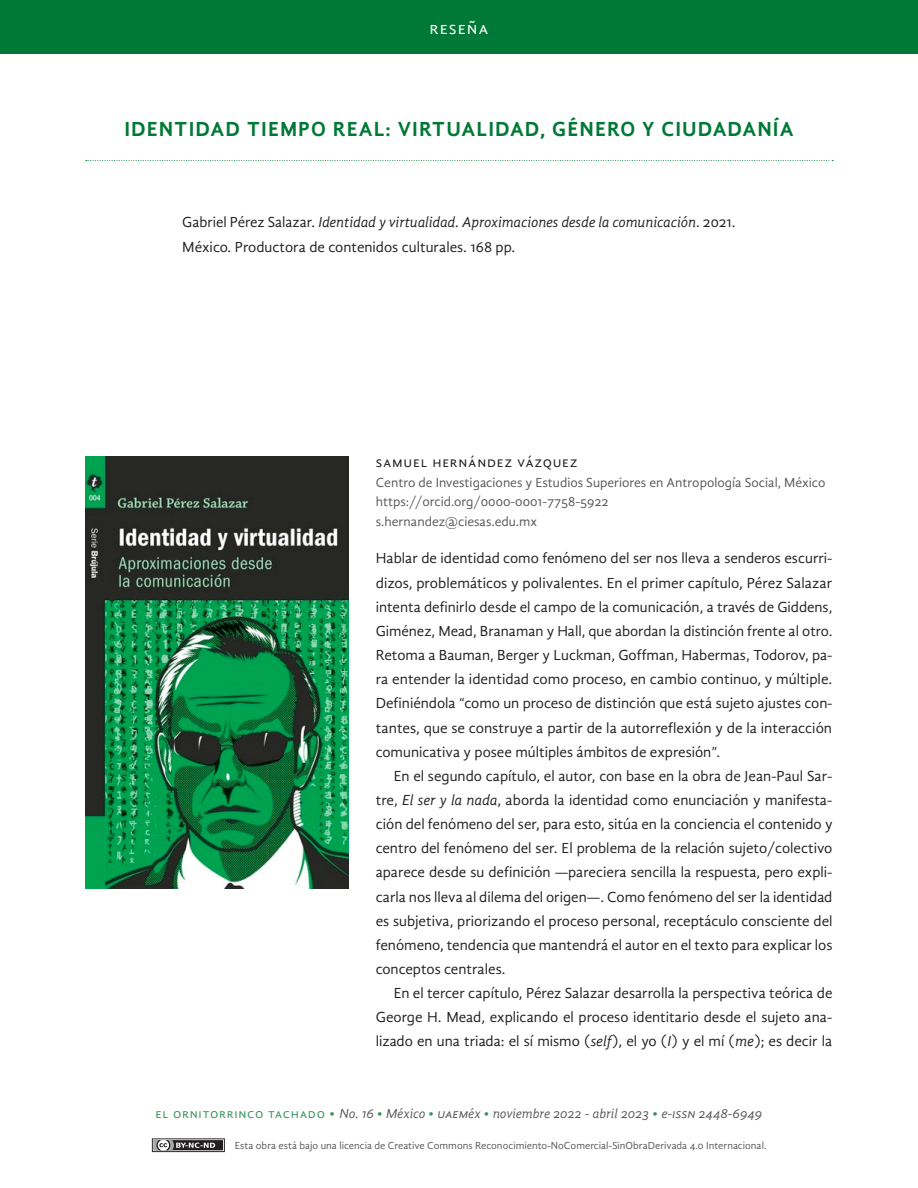
<style>
.page{position:relative;width:918px;height:1188px;background:#fff}
.page>*{position:absolute;margin:0;border:0;box-sizing:border-box;transform-origin:0 0}
.t1{font:700 21px "Gandhi Sans";letter-spacing:.05em;color:#007836}
.t2{font:18px "Gandhi Sans";letter-spacing:.05em;color:#fff}
.t3{font:15px/24.2px "Gandhi Sans";color:#231f20;text-align:justify}
.t4{font:15px "Gandhi Sans";letter-spacing:.05em;color:#231f20}
.t5{font:13.5px/19.5px "Gandhi Sans";color:#57585a}
.t6{font:italic 13.5px "Gandhi Sans";color:#57585a}
.t7{font:10.5px "Gandhi Sans";color:#57585a}
.s1{font-style:italic}
.s2{font-style:normal;color:#37935b}
</style>
<div class="page">
<div style="left:0;top:0;width:918px;height:54px;background:#007836"></div>
<svg style="left:152px;top:1138px;width:73px;height:14px"></svg>
<img style="left:86px;top:456px;width:263px;height:433px">
<svg style="left:86px;top:160px;width:747px;height:1px"></svg>
<p class="t2" style="left:430px;top:18px;width:60px">reseña</p>
<h1 class="t1" style="left:124px;top:117px;width:671px">IDENTIDAD TIEMPO REAL: VIRTUALIDAD, GÉNERO Y CIUDADANÍA</h1>
<p class="t3" style="left:182px;top:210px;width:555px">Gabriel Pérez Salazar. <span class="s1">Identidad y virtualidad. Aproximaciones desde la comunicación</span>. 2021.<br>México. Productora de contenidos culturales. 168 pp.</p>
<p class="t4" style="left:376px;top:454px;width:203px">Samuel Hernández Vázquez</p>
<p class="t5" style="left:376px;top:473px;width:451px">Centro de Investigaciones y Estudios Superiores en Antropología Social, México https://orcid.org/0000-0001-7758-5922<br>s.hernandez@ciesas.edu.mx</p>
<p class="t3" style="left:376px;top:546px;width:458px">Hablar de identidad como fenómeno del ser nos lleva a senderos escurri&shy;dizos, problemáticos y polivalentes. En el primer capítulo, Pérez Salazar intenta definirlo desde el campo de la comunicación, a través de Giddens, Giménez, Mead, Branaman y Hall, que abordan la distinción frente al otro.<br>Retoma a Bauman, Berger y Luckman, Goffman, Habermas, Todorov, pa&shy;ra entender la identidad como proceso, en cambio continuo, y múltiple.<br>Definiéndola “como un proceso de distinción que está sujeto ajustes con&shy;tantes, que se construye a partir de la autorreflexión y de la interacción comunicativa y posee múltiples ámbitos de expresión”.</p>
<p class="t3" style="left:376px;top:764px;width:458px;text-indent:18px">En el segundo capítulo, el autor, con base en la obra de Jean-Paul Sar&shy;tre, <span class="s1">El ser y la nada</span>, aborda la identidad como enunciación y manifesta&shy;ción del fenómeno del ser, para esto, sitúa en la conciencia el contenido y centro del fenómeno del ser. El problema de la relación sujeto/colectivo aparece desde su definición —pareciera sencilla la respuesta, pero expli&shy;carla nos lleva al dilema del origen—. Como fenómeno del ser la identidad es subjetiva, priorizando el proceso personal, receptáculo consciente del fenómeno, tendencia que mantendrá el autor en el texto para explicar los conceptos centrales.</p>
<p class="t3" style="left:376px;top:981px;width:458px;text-indent:18px">En el tercer capítulo, Pérez Salazar desarrolla la perspectiva teórica de George H. Mead, explicando el proceso identitario desde el sujeto ana&shy;lizado en una triada: el sí mismo (<span class="s1">self</span>), el yo (<span class="s1">I</span>) y el mí (<span class="s1">me</span>); es decir la</p>
<p class="t6" style="left:156px;top:1105px;width:608px"><span class="s2">el ornitorrinco tachado •</span> No. 16 <span class="s2">•</span> México <span class="s2">•</span> uaeméx <span class="s2">•</span> noviembre 2022 - abril 2023 <span class="s2">•</span> e-issn 2448-6949</p>
<p class="t7" style="left:235px;top:1140px;width:533px">Esta obra está bajo una licencia de Creative Commons Reconocimiento-NoComercial-SinObraDerivada 4.0 Internacional.</p>
</div>
